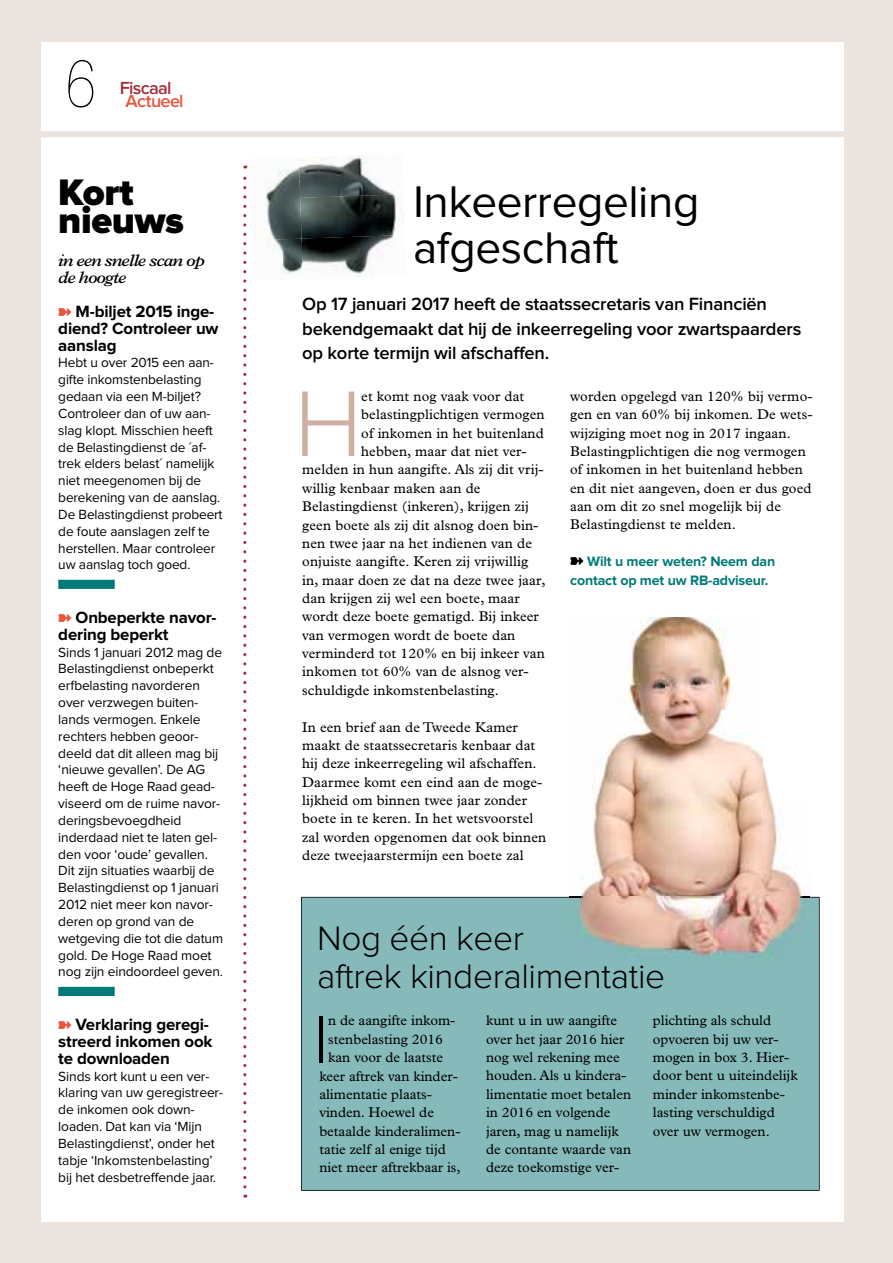
<style>
.page{position:relative;width:893px;height:1263px;background:#ebe3de}
.page>*{position:absolute;margin:0;border:0;box-sizing:border-box;transform-origin:0 0}
.t1{font:300 96.75px "Proxima Nova";color:#cfafa1}
.t2{font:300 69.15px "Proxima Nova";color:#000}
.t3{font:100 64.2px "Glypha LT Std";color:#000}
.t4{font:45.9px/45.9px "Proxima Nova";letter-spacing:-.01em;color:#000}
.t5{font:900 38.25px/27.6px "Proxima Nova";letter-spacing:-.01em;color:#000}
.t6{font:300 35.25px/38.2px "Proxima Nova";letter-spacing:-.01em;color:#000}
.t7{font:600 18.3px/24.5px "Proxima Nova";letter-spacing:-.01em;color:#000}
.t8{font:600 18.15px "Proxima Nova";letter-spacing:-.04em;color:#a42d3a}
.t9{font:600 18.15px "Proxima Nova";letter-spacing:-.035em;color:#e7563d}
.t10{font:700 16.8px/16.8px "Proxima Nova";letter-spacing:-.01em;color:#000}
.t11{font:italic 600 16.8px/16.8px "Plantin Std";letter-spacing:-.05em;color:#000}
.t12{font:14.1px/18.3px "Plantin Std";letter-spacing:.01em;color:#000}
.t13{font:700 14.1px/18.3px "Proxima Nova";letter-spacing:-.01em;color:#007a77}
.t14{font:13.8px/16.8px "Proxima Nova";letter-spacing:-.01em;color:#000}
</style>
<div class="page">
<div style="left:41px;top:42px;width:802px;height:1179px;background:#fff"></div>
<div style="left:0;top:131px;width:893px;height:6px;background:#ebe3de"></div>
<img style="left:302px;top:155px;width:91px;height:39px">
<img style="left:247px;top:159px;width:55px;height:80px">
<img style="left:300px;top:194px;width:100px;height:45px">
<img style="left:302px;top:235px;width:98px;height:42px">
<img style="left:273px;top:239px;width:30px;height:38px">
<svg style="left:243px;top:165px;width:3px;height:1022px"></svg>
<div style="left:58px;top:580px;width:57px;height:9px;background:#007a77"></div>
<div style="left:58px;top:987px;width:57px;height:9px;background:#007a77"></div>
<div style="left:301px;top:897px;width:519px;height:294px;background:#86baba"></div>
<img style="left:569px;top:617px;width:241px;height:345px">
<h3 class="t3" style="left:65px;top:47px;width:34px">6</h3>
<p class="t8" style="left:120px;top:79px;width:53px">Fiscaal</p>
<p class="t9" style="left:125px;top:93px;width:60px">Actueel</p>
<h3 class="t5" style="left:58px;top:180px;width:127px">Kort nieuws</h3>
<p class="t11" style="left:58px;top:252px;width:148px">in een snelle scan op de hoogte</p>
<p class="t10" style="left:58px;top:304px;width:162px;text-indent:17px">M-biljet 2015 inge&shy;diend? Controleer uw aanslag</p>
<p class="t14" style="left:58px;top:355px;width:166px">Hebt u over 2015 een aan&shy;gifte inkomstenbelasting gedaan via een M-biljet?<br>Controleer dan of uw aan&shy;slag klopt. Misschien heeft de Belastingdienst de ´af&shy;trek elders belast´ namelijk niet meegenomen bij de berekening van de aanslag.<br>De Belastingdienst probeert de foute aanslagen zelf te herstellen. Maar controleer uw aanslag toch goed.</p>
<p class="t10" style="left:58px;top:610px;width:160px;text-indent:17px">Onbeperkte navor&shy;dering beperkt</p>
<p class="t14" style="left:58px;top:644px;width:166px">Sinds 1 januari 2012 mag de<br>Belastingdienst onbeperkt erfbelasting navorderen over verzwegen buiten&shy;lands vermogen. Enkele rechters hebben geoor&shy;deeld dat dit alleen mag bij ‘nieuwe gevallen’. De AG heeft de Hoge Raad gead&shy;viseerd om de ruime navor&shy;deringsbevoegdheid inderdaad niet te laten gel&shy;den voor ‘oude’ gevallen.<br>Dit zijn situaties waarbij de<br>Belastingdienst op 1 januari<br>2012 niet meer kon navor&shy;deren op grond van de wetgeving die tot die datum gold. De Hoge Raad moet nog zijn eindoordeel geven.</p>
<p class="t10" style="left:58px;top:1017px;width:156px;text-indent:17px">Verklaring geregi&shy;streerd inkomen ook te downloaden</p>
<p class="t14" style="left:58px;top:1068px;width:166px">Sinds kort kunt u een ver&shy;klaring van uw geregistreer&shy;de inkomen ook down - loaden. Dat kan via ‘Mijn<br>Belastingdienst’, onder het tabje ‘Inkomstenbelasting’ bij het desbetreffende jaar.</p>
<h3 class="t4" style="left:413px;top:181px;width:288px">Inkeerregeling afgeschaft</h3>
<p class="t7" style="left:302px;top:293px;width:501px">Op 17 januari 2017 heeft de staatssecretaris van Financiën bekendgemaakt dat hij de inkeerregeling voor zwartspaarders op korte termijn wil afschaffen.</p>
<h1 class="t1" style="left:294px;top:380px;width:70px">H</h1>
<p class="t12" style="left:361px;top:387px;width:165px">et komt nog vaak voor dat</p>
<p class="t12" style="left:570px;top:387px;width:244px">worden opgelegd van 120% bij vermo&shy;gen en van 60% bij inkomen. De wets&shy;wijziging moet nog in 2017 ingaan.<br>Belastingplichtigen die nog vermogen of inkomen in het buitenland hebben en dit niet aangeven, doen er dus goed aan om dit zo snel mogelijk bij de Belastingdienst te melden.</p>
<p class="t13" style="left:570px;top:553px;width:207px;text-indent:17px">Wilt u meer weten? Neem dan contact op met uw RB-adviseur.</p>
<p class="t12" style="left:361px;top:406px;width:185px">belastingplichtigen vermogen</p>
<p class="t12" style="left:361px;top:424px;width:184px">of inkomen in het buitenland</p>
<p class="t12" style="left:361px;top:442px;width:167px">hebben, maar dat niet ver-</p>
<p class="t12" style="left:302px;top:461px;width:243px">melden in hun aangifte. Als zij dit vrij-</p>
<p class="t12" style="left:302px;top:479px;width:180px">willig kenbaar maken aan de</p>
<p class="t12" style="left:302px;top:497px;width:228px">Belastingdienst (inkeren), krijgen zij</p>
<p class="t12" style="left:302px;top:516px;width:238px">geen boete als zij dit alsnog doen bin-</p>
<p class="t12" style="left:302px;top:534px;width:231px">nen twee jaar na het indienen van de</p>
<p class="t12" style="left:302px;top:552px;width:228px">onjuiste aangifte. Keren zij vrijwillig</p>
<p class="t12" style="left:302px;top:571px;width:245px">in, maar doen ze dat na deze twee jaar,</p>
<p class="t12" style="left:302px;top:589px;width:219px">dan krijgen zij wel een boete, maar</p>
<p class="t12" style="left:302px;top:607px;width:238px">wordt deze boete gematigd. Bij inkeer</p>
<p class="t12" style="left:302px;top:626px;width:215px">van vermogen wordt de boete dan</p>
<p class="t12" style="left:302px;top:644px;width:244px">verminderd tot 120% en bij inkeer van</p>
<p class="t12" style="left:302px;top:663px;width:228px">inkomen tot 60% van de alsnog ver-</p>
<p class="t12" style="left:302px;top:681px;width:198px">schuldigde inkomstenbelasting.</p>
<p class="t12" style="left:302px;top:718px;width:246px">In een brief aan de Tweede Kamer maakt de staatssecretaris kenbaar dat hij deze inkeerregeling wil afschaffen.<br>Daarmee komt een eind aan de moge&shy;lijkheid om binnen twee jaar zonder boete in te keren. In het wetsvoorstel zal worden opgenomen dat ook binnen deze tweejaarstermijn een boete zal</p>
<h3 class="t6" style="left:317px;top:921px;width:350px">Nog één keer<br>aftrek kinderalimentatie</h3>
<h2 class="t2" style="left:314px;top:1007px;width:17px">I</h2>
<p class="t12" style="left:328px;top:1012px;width:129px">n de aangifte inkom-</p>
<p class="t12" style="left:486px;top:1011px;width:147px">kunt u in uw aangifte over het jaar 2016 hier nog wel rekening mee houden. Als u kindera&shy;limentatie moet betalen in 2016 en volgende jaren, mag u namelijk de contante waarde van deze toekomstige ver-</p>
<p class="t12" style="left:653px;top:1011px;width:146px">plichting als schuld opvoeren bij uw ver&shy;mogen in box 3. Hier&shy;door bent u uiteindelijk minder inkomstenbe&shy;lasting verschuldigd over uw vermogen.</p>
<p class="t12" style="left:328px;top:1030px;width:116px">stenbelasting 2016</p>
<p class="t12" style="left:328px;top:1048px;width:116px">kan voor de laatste</p>
<p class="t12" style="left:319px;top:1067px;width:140px">keer aftrek van kinder-</p>
<p class="t12" style="left:319px;top:1085px;width:114px">alimentatie plaats-</p>
<p class="t12" style="left:319px;top:1103px;width:116px">vinden. Hoewel de</p>
<p class="t12" style="left:319px;top:1122px;width:143px">betaalde kinderalimen-</p>
<p class="t12" style="left:319px;top:1140px;width:128px">tatie zelf al enige tijd</p>
<p class="t12" style="left:319px;top:1158px;width:143px">niet meer aftrekbaar is,</p>
</div>
